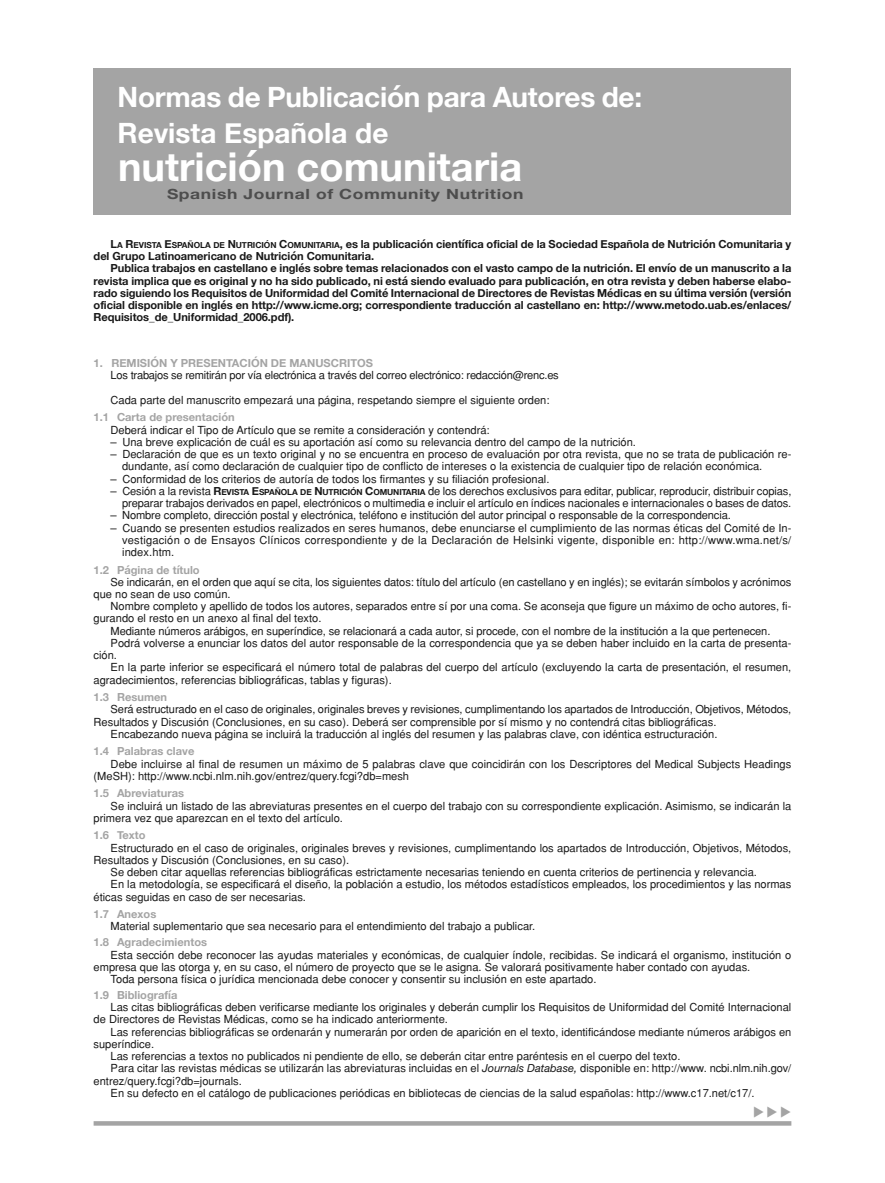
<style>
.page{position:relative;width:885px;height:1183px;background:#fff}
.page>*{position:absolute;margin:0;border:0;box-sizing:border-box;transform-origin:0 0}
.t1{font:700 39.75px "Helvetica Neue";color:#fff}
.t2{font:700 27.9px "Helvetica Neue";letter-spacing:-.01em;color:#fff}
.t3{font:700 13.95px "Helvetica Neue";letter-spacing:.035em;color:#4d4d4d;scale:1.25 1}
.t4{font:11.1px/12.1px "Helvetica";color:#191919}
.t5{font:700 11.1px/12.1px "Helvetica Neue";letter-spacing:-.005em;color:#191919}
.t6{font:700 11.1px "Helvetica Neue";color:#a4a4a4}
.t7{font:11.1px "Helvetica";letter-spacing:-.02em;color:#191919}
.s1{font-size:8.4px}
.s2{font-family:"Helvetica Neue";font-weight:700}
.s3{font-family:"Helvetica Neue";font-weight:700;font-size:8.4px}
.s4{font-family:"Helvetica Neue";font-style:italic}
</style>
<div class="page">
<svg style="left:94px;top:1121px;width:697px;height:4px;background:#a7a7a7"></svg>
<div style="left:94px;top:68px;width:697px;height:147px;background:#a4a4a4"></div>
<h2 class="t2" style="left:117px;top:80px;width:526px">Normas de Publicación para Autores de:</h2>
<h1 class="t1" style="left:118px;top:143px;width:405px">nutrición comunitaria</h1>
<p class="t3" style="left:167px;top:185px;width:287px">Spanish Journal of Community Nutrition</p>
<h2 class="t2" style="left:117px;top:115px;width:272px">Revista Española de</h2>
<p class="t5" style="left:94px;top:238px;width:699px;text-indent:17px">L<span class="s1">a</span> R<span class="s1">evista</span> e<span class="s1">spañoLa de</span> N<span class="s1">utRicióN</span> c<span class="s1">omuNitaRia</span>, es la publicación científica oficial de la sociedad española de Nutrición comunitaria y del Grupo Latinoamericano de Nutrición comunitaria.</p>
<p class="t5" style="left:94px;top:262px;width:699px;text-align:justify;text-indent:17px">publica trabajos en castellano e inglés sobre temas relacionados con el vasto campo de la nutrición. el envío de un manuscrito a la revista implica que es original y no ha sido publicado, ni está siendo evaluado para publicación, en otra revista y deben haberse elabo&shy;rado siguiendo los Requisitos de uniformidad del comité internacional de directores de Revistas médicas en su última versión (versión oficial disponible en inglés en http://www.icme.org; correspondiente traducción al castellano en: http://www.metodo.uab.es/enlaces/ Requisitos_de_uniformidad_2006.pdf).</p>
<p class="t6" style="left:94px;top:356px;width:281px">1. REMISIÓN Y PRESENTACIÓN DE MANUSCRITOS</p>
<p class="t7" style="left:111px;top:369px;width:449px">Los trabajos se remitirán por vía electrónica a través del correo electrónico: redacción@renc.es</p>
<p class="t4" style="left:111px;top:394px;width:440px">Cada parte del manuscrito empezará una página, respetando siempre el siguiente orden:</p>
<p class="t6" style="left:94px;top:410px;width:143px">1.1 Carta de presentación</p>
<p class="t4" style="left:111px;top:423px;width:380px">Deberá indicar el Tipo de Artículo que se remite a consideración y contendrá:</p>
<p class="t4" style="left:111px;top:436px;width:527px">– Una breve explicación de cuál es su aportación así como su relevancia dentro del campo de la nutrición.</p>
<p class="t4" style="left:122px;top:448px;width:670px;text-indent:-11px">– Declaración de que es un texto original y no se encuentra en proceso de evaluación por otra revista, que no se trata de publicación re&shy;dundante, así como declaración de cualquier tipo de conflicto de intereses o la existencia de cualquier tipo de relación económica.</p>
<p class="t4" style="left:111px;top:472px;width:440px">– Conformidad de los criterios de autoría de todos los firmantes y su filiación profesional.</p>
<p class="t4" style="left:111px;top:485px;width:682px;text-align:right">– Cesión a la revista <span class="s2">R</span><span class="s3">EvISTA</span> <span class="s2">E</span><span class="s3">SPAñOlA DE</span> <span class="s2">N</span><span class="s3">UTRICIÓN</span> <span class="s2">C</span><span class="s3">OMUNITARIA</span> de los derechos exclusivos para editar, publicar, reproducir, distribuir copias, preparar trabajos derivados en papel, electrónicos o multimedia e incluir el artículo en índices nacionales e internacionales o bases de datos.</p>
<p class="t4" style="left:111px;top:509px;width:621px">– Nombre completo, dirección postal y electrónica, teléfono e institución del autor principal o responsable de la correspondencia.</p>
<p class="t4" style="left:122px;top:521px;width:671px;text-align:justify;text-indent:-11px">– Cuando se presenten estudios realizados en seres humanos, debe enunciarse el cumplimiento de las normas éticas del Comité de In&shy;vestigación o de Ensayos Clínicos correspondiente y de la Declaración de Helsinki vigente, disponible en: http://www.wma.net/s/ index.htm.</p>
<p class="t6" style="left:94px;top:562px;width:108px">1.2 Página de título</p>
<p class="t4" style="left:94px;top:575px;width:699px;text-indent:17px">Se indicarán, en el orden que aquí se cita, los siguientes datos: título del artículo (en castellano y en inglés); se evitarán símbolos y acrónimos que no sean de uso común.</p>
<p class="t4" style="left:111px;top:600px;width:682px">Nombre completo y apellido de todos los autores, separados entre sí por una coma. Se aconseja que figure un máximo de ocho autores, fi-</p>
<p class="t4" style="left:94px;top:612px;width:229px">gurando el resto en un anexo al final del texto.</p>
<p class="t4" style="left:111px;top:624px;width:661px">Mediante números arábigos, en superíndice, se relacionará a cada autor, si procede, con el nombre de la institución a la que pertenecen.</p>
<p class="t4" style="left:111px;top:636px;width:682px">Podrá volverse a enunciar los datos del autor responsable de la correspondencia que ya se deben haber incluido en la carta de presenta-</p>
<p class="t4" style="left:94px;top:649px;width:25px">ción.</p>
<p class="t4" style="left:111px;top:661px;width:682px">En la parte inferior se especificará el número total de palabras del cuerpo del artículo (excluyendo la carta de presentación, el resumen,</p>
<p class="t4" style="left:94px;top:673px;width:299px">agradecimientos, referencias bibliográficas, tablas y figuras).</p>
<p class="t6" style="left:94px;top:690px;width:75px">1.3 Resumen</p>
<p class="t4" style="left:111px;top:703px;width:682px">Será estructurado en el caso de originales, originales breves y revisiones, cumplimentando los apartados de Introducción, Objetivos, Métodos,</p>
<p class="t4" style="left:94px;top:715px;width:624px">Resultados y Discusión (Conclusiones, en su caso). Deberá ser comprensible por sí mismo y no contendrá citas bibliográficas.</p>
<p class="t4" style="left:111px;top:727px;width:608px">Encabezando nueva página se incluirá la traducción al inglés del resumen y las palabras clave, con idéntica estructuración.</p>
<p class="t6" style="left:94px;top:744px;width:102px">1.4 Palabras clave</p>
<p class="t4" style="left:94px;top:757px;width:699px;text-indent:17px">Debe incluirse al final de resumen un máximo de 5 palabras clave que coincidirán con los Descriptores del Medical Subjects Headings (MeSH): http://www.ncbi.nlm.nih.gov/entrez/query.fcgi?db=mesh</p>
<p class="t6" style="left:94px;top:786px;width:92px">1.5 Abreviaturas</p>
<p class="t4" style="left:94px;top:799px;width:699px;text-indent:17px">Se incluirá un listado de las abreviaturas presentes en el cuerpo del trabajo con su correspondiente explicación. Asimismo, se indicarán la primera vez que aparezcan en el texto del artículo.</p>
<p class="t6" style="left:94px;top:828px;width:54px">1.6 Texto</p>
<p class="t4" style="left:111px;top:841px;width:682px">Estructurado en el caso de originales, originales breves y revisiones, cumplimentando los apartados de Introducción, Objetivos, Métodos,</p>
<p class="t4" style="left:94px;top:853px;width:257px">Resultados y Discusión (Conclusiones, en su caso).</p>
<p class="t4" style="left:111px;top:865px;width:647px">Se deben citar aquellas referencias bibliográficas estrictamente necesarias teniendo en cuenta criterios de pertinencia y relevancia.</p>
<p class="t4" style="left:111px;top:878px;width:682px">En la metodología, se especificará el diseño, la población a estudio, los métodos estadísticos empleados, los procedimientos y las normas</p>
<p class="t4" style="left:94px;top:890px;width:214px">éticas seguidas en caso de ser necesarias.</p>
<p class="t6" style="left:94px;top:906px;width:64px">1.7 Anexos</p>
<p class="t4" style="left:111px;top:920px;width:426px">Material suplementario que sea necesario para el entendimiento del trabajo a publicar.</p>
<p class="t6" style="left:94px;top:935px;width:115px">1.8 Agradecimientos</p>
<p class="t4" style="left:111px;top:948px;width:682px">Esta sección debe reconocer las ayudas materiales y económicas, de cualquier índole, recibidas. Se indicará el organismo, institución o</p>
<p class="t4" style="left:94px;top:960px;width:658px">empresa que las otorga y, en su caso, el número de proyecto que se le asigna. Se valorará positivamente haber contado con ayudas.</p>
<p class="t4" style="left:111px;top:972px;width:487px">Toda persona física o jurídica mencionada debe conocer y consentir su inclusión en este apartado.</p>
<p class="t6" style="left:94px;top:987px;width:85px">1.9 Bibliografía</p>
<p class="t4" style="left:94px;top:1001px;width:699px;text-indent:17px">Las citas bibliográficas deben verificarse mediante los originales y deberán cumplir los Requisitos de Uniformidad del Comité Internacional de Directores de Revistas Médicas, como se ha indicado anteriormente.</p>
<p class="t4" style="left:111px;top:1025px;width:682px">Las referencias bibliográficas se ordenarán y numerarán por orden de aparición en el texto, identificándose mediante números arábigos en</p>
<p class="t4" style="left:94px;top:1037px;width:62px">superíndice.</p>
<p class="t4" style="left:111px;top:1049px;width:571px">Las referencias a textos no publicados ni pendiente de ello, se deberán citar entre paréntesis en el cuerpo del texto.</p>
<p class="t4" style="left:111px;top:1062px;width:682px">Para citar las revistas médicas se utilizarán las abreviaturas incluidas en el <span class="s4">Journals Database,</span> disponible en: http://www. ncbi.nlm.nih.gov/</p>
<p class="t4" style="left:94px;top:1074px;width:150px">entrez/query.fcgi?db=journals.</p>
<p class="t4" style="left:111px;top:1086px;width:645px">En su defecto en el catálogo de publicaciones periódicas en bibliotecas de ciencias de la salud españolas: http://www.c17.net/c17/.</p>
</div>
